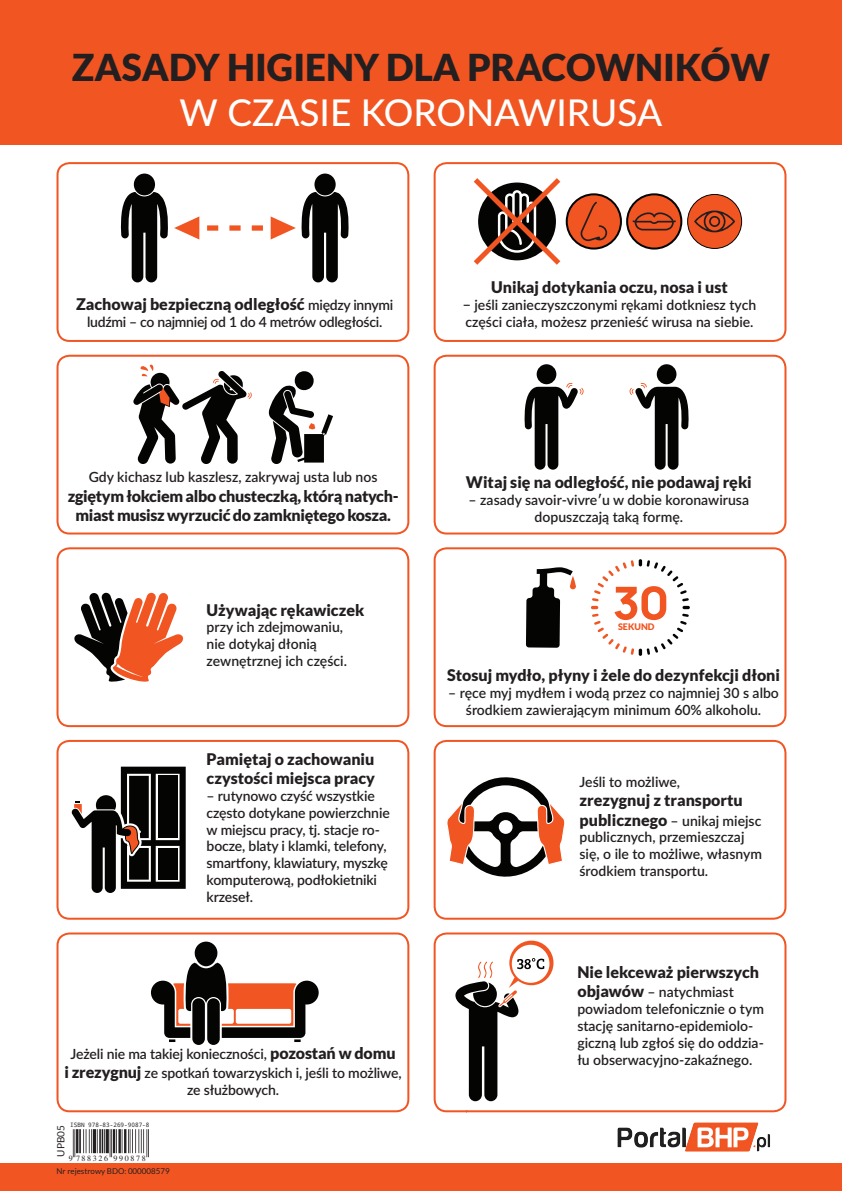
<style>
.page{position:relative;width:842px;height:1191px;background:#fff}
.page>*{position:absolute;margin:0;border:0;box-sizing:border-box;transform-origin:0 0}
.t1{font:900 37px "Lato";color:#231f20}
.t2{font:500 37px "Lato";color:#fff}
.t3{font:900 16px/19.2px "Lato";color:#231f20}
.t4{font:900 16px/19.2px "Lato";letter-spacing:-.02em;color:#231f20;text-align:center}
.t5{font:600 14px/16.8px "Lato";color:#231f20}
.t6{font:600 14px "Lato";letter-spacing:-.02em;color:#231f20}
.t7{font:10px "Lato";color:#231f20}
.t8{font:900 9px "Lato";color:#f15522}
.t9{font:8px "Lato";color:#231f20}
.t10{font:8px "Free Serif";letter-spacing:.2em;color:#231f20}
.t11{font:6px "Droid Sans Mono";color:#231f20}
.s1{font-weight:600;font-size:14px}
.s2{font-weight:900;font-size:16px}
</style>
<div class="page">
<div style="left:0;top:0;width:842px;height:145px;background:#f15522"></div>
<div style="left:434px;top:162px;width:352px;height:180px;border:2px solid #f15522;border-radius:12px"></div>
<div style="left:567px;top:194px;width:54px;height:54px;background:#f15522;border-radius:50%"></div>
<div style="left:566px;top:193px;width:56px;height:56px;border:2px solid #040503;border-radius:50%"></div>
<svg style="left:580px;top:202px;width:27px;height:39px"></svg>
<div style="left:627px;top:194px;width:54px;height:54px;background:#f15522;border-radius:50%"></div>
<div style="left:626px;top:193px;width:56px;height:56px;border:2px solid #040503;border-radius:50%"></div>
<svg style="left:632px;top:212px;width:44px;height:18px"></svg>
<div style="left:688px;top:194px;width:54px;height:54px;background:#f15522;border-radius:50%"></div>
<div style="left:687px;top:194px;width:55px;height:55px;border:1px solid #040503;border-radius:50%"></div>
<svg style="left:694px;top:210px;width:41px;height:22px"></svg>
<svg style="left:473px;top:178px;width:93px;height:87px"></svg>
<div style="left:57px;top:355px;width:352px;height:179px;border:2px solid #f15522;border-radius:12px"></div>
<svg style="left:133px;top:364px;width:119px;height:100px"></svg>
<svg style="left:268px;top:371px;width:65px;height:93px"></svg>
<div style="left:57px;top:162px;width:352px;height:180px;border:2px solid #f15522;border-radius:12px"></div>
<svg style="left:229px;top:225px;width:12px;height:6px"></svg>
<svg style="left:207px;top:225px;width:11px;height:6px"></svg>
<svg style="left:252px;top:225px;width:11px;height:6px"></svg>
<svg style="left:120px;top:192px;width:79px;height:90px"></svg>
<div style="left:134px;top:173px;width:21px;height:22px;background:#040503;border-radius:50%"></div>
<svg style="left:271px;top:192px;width:78px;height:90px"></svg>
<div style="left:314px;top:173px;width:22px;height:22px;background:#040503;border-radius:50%"></div>
<div style="left:537px;top:364px;width:19px;height:20px;background:#040503;border-radius:50%"></div>
<svg style="left:524px;top:383px;width:60px;height:87px"></svg>
<div style="left:657px;top:364px;width:19px;height:20px;background:#040503;border-radius:50%"></div>
<svg style="left:629px;top:383px;width:60px;height:87px"></svg>
<div style="left:434px;top:355px;width:352px;height:179px;border:2px solid #f15522;border-radius:12px"></div>
<svg style="left:74px;top:592px;width:110px;height:90px"></svg>
<div style="left:57px;top:547px;width:352px;height:180px;border:2px solid #f15522;border-radius:12px"></div>
<svg style="left:71px;top:766px;width:115px;height:127px"></svg>
<div style="left:57px;top:740px;width:352px;height:179px;border:2px solid #f15522;border-radius:12px"></div>
<svg style="left:526px;top:567px;width:47px;height:81px"></svg>
<svg style="left:570px;top:576px;width:6px;height:13px"></svg>
<svg style="left:591px;top:559px;width:99px;height:97px"></svg>
<div style="left:434px;top:547px;width:352px;height:180px;border:2px solid #f15522;border-radius:12px"></div>
<svg style="left:447px;top:777px;width:118px;height:100px"></svg>
<div style="left:434px;top:740px;width:352px;height:179px;border:2px solid #f15522;border-radius:12px"></div>
<svg style="left:192px;top:998px;width:13px;height:47px"></svg>
<svg style="left:207px;top:998px;width:13px;height:47px"></svg>
<svg style="left:151px;top:941px;width:168px;height:101px"></svg>
<div style="left:57px;top:932px;width:352px;height:180px;border:2px solid #f15522;border-radius:12px"></div>
<svg style="left:455px;top:940px;width:98px;height:161px"></svg>
<div style="left:434px;top:932px;width:352px;height:180px;border:2px solid #f15522;border-radius:12px"></div>
<img style="left:617px;top:1122px;width:153px;height:30px">
<div style="left:0;top:1163px;width:842px;height:28px;background:#f15522"></div>
<svg style="left:73px;top:1129px;width:76px;height:28px"></svg>
<h1 class="t1" style="left:72px;top:46px;width:700px">ZASADY HIGIENY DLA PRACOWNIKÓW</h1>
<h1 class="t2" style="left:180px;top:86px;width:484px">W CZASIE KORONAWIRUSA</h1>
<p class="t3" style="left:76px;top:295px;width:319px">Zachowaj bezpieczną odległość <span class="s1">między innymi</span></p>
<p class="t6" style="left:87px;top:312px;width:297px">ludźmi – co najmniej od 1 do 4 metrów odległości.</p>
<p class="t3" style="left:491px;top:277px;width:238px">Unikaj dotykania oczu, nosa i ust</p>
<p class="t5" style="left:463px;top:296px;width:295px">− jeśli zanieczyszczonymi rękami dotkniesz tych części ciała, możesz przenieść wirusa na siebie.</p>
<p class="t5" style="left:89px;top:468px;width:290px">Gdy kichasz lub kaszlesz, zakrywaj usta lub nos</p>
<p class="t4" style="left:68px;top:486px;width:332px">zgiętym łokciem albo chusteczką, którą natych&shy;miast musisz wyrzucić do zamkniętego kosza.</p>
<p class="t3" style="left:207px;top:600px;width:159px">Używając rękawiczek</p>
<p class="t5" style="left:207px;top:618px;width:142px">przy ich zdejmowaniu, nie dotykaj dłonią zewnętrznej ich części.</p>
<p class="t3" style="left:207px;top:749px;width:170px">Pamiętaj o zachowaniu czystości miejsca pracy</p>
<p class="t5" style="left:207px;top:787px;width:185px">– rutynowo czyść wszystkie często dotykane powierzchnie w miejscu pracy, tj. stacje ro&shy;bocze, blaty i klamki, telefony, smartfony, klawiatury, myszkę komputerową, podłokietniki krzeseł.</p>
<p class="t5" style="left:64px;top:1043px;width:339px;line-height:19.2px;text-align:center">Jeżeli nie ma takiej konieczności, <span class="s2">pozostań w domu<br>i zrezygnuj</span> ze spotkań towarzyskich i, jeśli to możliwe,</p>
<p class="t5" style="left:187px;top:1080px;width:94px">ze służbowych.</p>
<p class="t11" style="left:70px;top:1120px;width:81px">ISBN 978-83-269-9087-8</p>
<p class="t10" style="left:69px;top:1153px;width:78px">9 788326 990878</p>
<p class="t9" style="left:57px;top:1166px;width:115px">Nr rejestrowy BDO: 000008579</p>
<p class="t7" style="left:55px;top:1156px;width:33px;rotate:-90deg">UPB05</p>
<p class="t3" style="left:466px;top:472px;width:287px">Witaj się na odległość, nie podawaj ręki</p>
<p class="t5" style="left:469px;top:491px;width:282px;text-align:center">– zasady savoir-vivreʹu w dobie koronawirusa dopuszczają taką formę.</p>
<p class="t8" style="left:618px;top:621px;width:38px">SEKUND</p>
<p class="t3" style="left:447px;top:665px;width:335px">Stosuj mydło, płyny i żele do dezynfekcji dłoni</p>
<p class="t5" style="left:448px;top:684px;width:332px;text-align:center">– ręce myj mydłem i wodą przez co najmniej 30 s albo środkiem zawierającym minimum 60% alkoholu.</p>
<p class="t5" style="left:579px;top:773px;width:102px">Jeśli to możliwe,</p>
<p class="t3" style="left:579px;top:790px;width:165px">zrezygnuj z transportu</p>
<p class="t5" style="left:579px;top:811px;width:184px"><span class="s2">publicznego</span> – unikaj miejsc publicznych, przemieszczaj się, o ile to możliwe, własnym środkiem transportu.</p>
<p class="t3" style="left:577px;top:962px;width:183px">Nie lekceważ pierwszych</p>
<p class="t5" style="left:577px;top:983px;width:188px"><span class="s2">objawów</span> – natychmiast powiadom telefonicznie o tym stację sanitarno-epidemiolo&shy;giczną lub zgłoś się do oddzia&shy;łu obserwacyjno-zakaźnego.</p>
</div>
